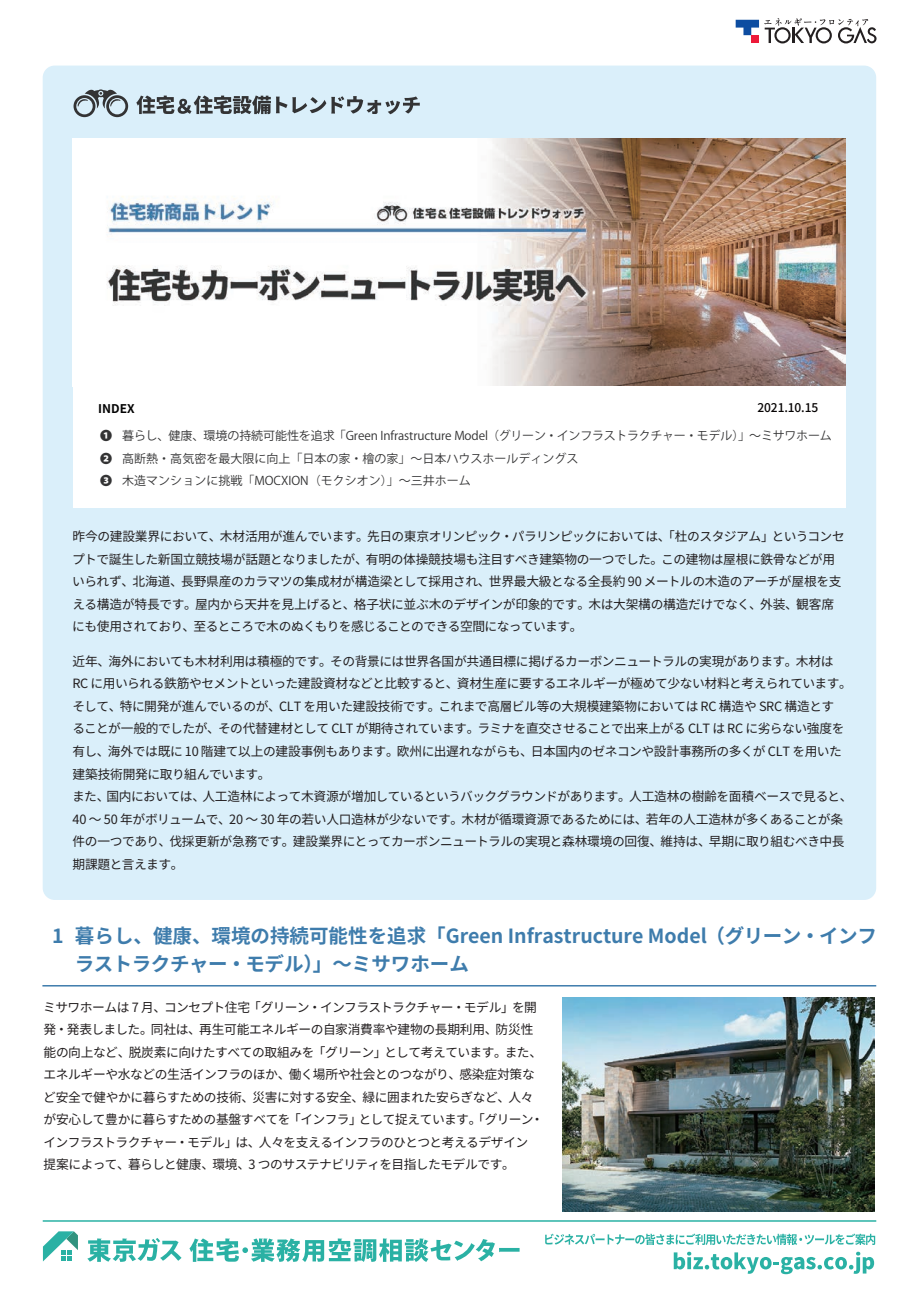
<style>
.page{position:relative;width:919px;height:1289px;background:#fff}
.page>*{position:absolute;margin:0;border:0;box-sizing:border-box;transform-origin:0 0}
.t1{font:700 19.5px/27.9px "Gen Shin Gothic";color:#3e7cac}
.t2{font:12.75px/22.5px "Gen Shin Gothic";letter-spacing:-.035em;color:#231f20}
.t3{font:12px/22.5px "Koz Go Pr 6 N";letter-spacing:-.005em;color:#333334}
.t4{font:500 12px "Gen Shin Gothic";letter-spacing:-.01em;color:#060303}
.t5{font:700 12px "Gen Shin Gothic";color:#030303}
.t6{font:800 12px/22.5px "Koz Go Pr 6 N";color:#333334;text-align:justify}
</style>
<div class="page">
<div style="left:43px;top:66px;width:833px;height:833px;background:#daeffa;border-radius:12px"></div>
<img style="left:72px;top:139px;width:773px;height:247px">
<div style="left:73px;top:386px;width:772px;height:122px;background:#fff"></div>
<img style="left:562px;top:997px;width:312px;height:214px">
<hr style="left:42px;top:985px;width:834px;height:1px;background:#3e7cac">
<svg style="left:673px;top:1251px;width:201px;height:23px"></svg>
<hr style="left:43px;top:1220px;width:833px;height:1px;background:#2ab1a4">
<svg style="left:87px;top:1238px;width:94px;height:23px"></svg>
<svg style="left:189px;top:1238px;width:330px;height:23px"></svg>
<svg style="left:43px;top:1231px;width:35px;height:30px"></svg>
<svg style="left:545px;top:1233px;width:330px;height:11px"></svg>
<svg style="left:136px;top:95px;width:284px;height:19px"></svg>
<svg style="left:73px;top:89px;width:55px;height:28px"></svg>
<svg style="left:735px;top:18px;width:141px;height:25px"></svg>
<div style="left:751px;top:35px;width:8px;height:8px;background:#ed1a3a"></div>
<p class="t5" style="left:98px;top:399px;width:38px">INDEX</p>
<p class="t4" style="left:757px;top:398px;width:62px">2021.10.15</p>
<p class="t6" style="left:100px;top:425px;width:13px">❶<br>❷<br>❸</p>
<p class="t3" style="left:122px;top:425px;width:711px">暮らし、健康、環境の持続可能性を追求「Green Infrastructure Model（グリーン・インフラストラクチャー・モデル）」～ミサワホーム高断熱・高気密を最大限に向上「日本の家・檜の家」～日本ハウスホールディングス<br>木造マンションに挑戦「MOCXION（モクシオン）」～三井ホーム</p>
<p class="t2" style="left:72px;top:525px;width:774px">昨今の建設業界において、木材活用が進んでいます。先日の東京オリンピック・パラリンピックにおいては、「杜のスタジアム」というコンセプトで誕生した新国立競技場が話題となりましたが、有明の体操競技場も注目すべき建築物の一つでした。この建物は屋根に鉄骨などが用いられず、北海道、長野県産のカラマツの集成材が構造梁として採用され、世界最大級となる全長約 90 メートルの木造のアーチが屋根を支える構造が特長です。屋内から天井を見上げると、格子状に並ぶ木のデザインが印象的です。木は大架構の構造だけでなく、外装、観客席にも使用されており、至るところで木のぬくもりを感じることのできる空間になっています。</p>
<p class="t2" style="left:72px;top:650px;width:781px">近年、海外においても木材利用は積極的です。その背景には世界各国が共通目標に掲げるカーボンニュートラルの実現があります。木材はRC に用いられる鉄筋やセメントといった建設資材などと比較すると、資材生産に要するエネルギーが極めて少ない材料と考えられています。そして、特に開発が進んでいるのが、CLT を用いた建設技術です。これまで高層ビル等の大規模建築物においては RC 構造や SRC 構造とす<br>ることが一般的でしたが、その代替建材として CLT が期待されています。ラミナを直交させることで出来上がる CLT は RC に劣らない強度を有し、海外では既に 10 階建て以上の建設事例もあります。欧州に出遅れながらも、日本国内のゼネコンや設計事務所の多くが CLT を用いた建築技術開発に取り組んでいます。<br>また、国内においては、人工造林によって木資源が増加しているというバックグラウンドがあります。人工造林の樹齢を面積ベースで見ると、40 ～ 50 年がボリュームで、20 ～ 30 年の若い人口造林が少ないです。木材が循環資源であるためには、若年の人工造林が多くあることが条件の一つであり、伐採更新が急務です。建設業界にとってカーボンニュートラルの実現と森林環境の回復、維持は、早期に取り組むべき中長期課題と言えます。</p>
<h1 class="t1" style="left:52px;top:921px;width:13px">1</h1>
<h1 class="t1" style="left:75px;top:921px;width:803px">暮らし、健康、環境の持続可能性を追求「Green Infrastructure Model（グリーン・インフラストラクチャー・モデル）」～ミサワホーム</h1>
<p class="t2" style="left:43px;top:995px;width:502px">ミサワホームは 7 月、コンセプト住宅「グリーン・インフラストラクチャー・モデル」を開発・発表しました。同社は、再生可能エネルギーの自家消費率や建物の長期利用、防災性能の向上など、脱炭素に向けたすべての取組みを「グリーン」として考えています。また、エネルギーや水などの生活インフラのほか、働く場所や社会とのつながり、感染症対策など安全で健やかに暮らすための技術、災害に対する安全、緑に囲まれた安らぎなど、人々が安心して豊かに暮らすための基盤すべてを「インフラ」として捉えています。「グリーン・インフラストラクチャー・モデル」は、人々を支えるインフラのひとつと考えるデザイン提案によって、暮らしと健康、環境、3 つのサステナビリティを目指したモデルです。</p>
</div>
